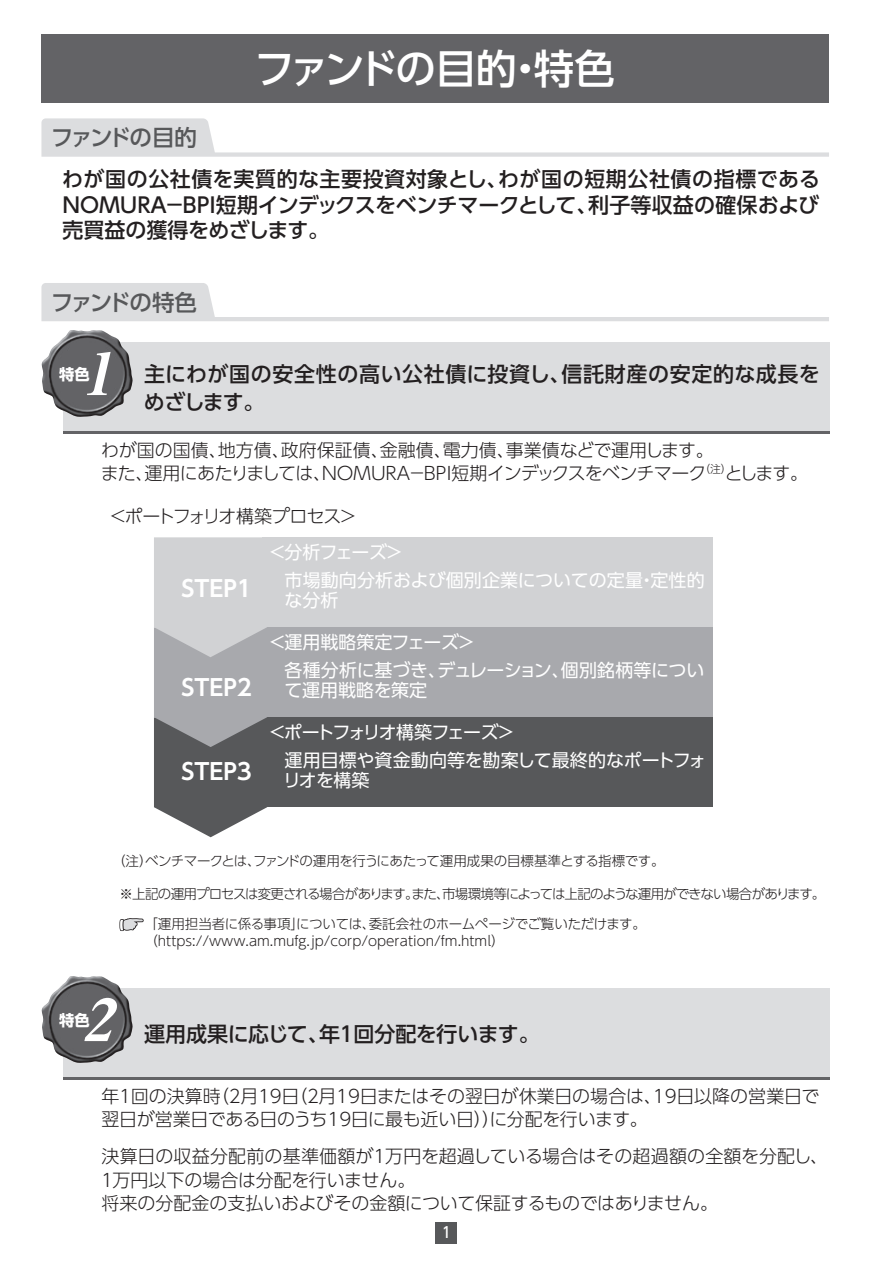
<style>
.page{position:relative;width:893px;height:1263px;background:#fff}
.page>*{position:absolute;margin:0;border:0;box-sizing:border-box;transform-origin:0 0}
.t1{font:italic 58.5px "Midashi Min Pr 5 MA31";color:#fff;scale:1.04 1}
.t2{font:500 40.5px "UD Shin Go Pro";letter-spacing:-.06em;color:#fff}
.t3{font:700 22.5px "UD Shin Go Pro De";color:#fff}
.t4{font:500 22.5px "UD Shin Go Pro";letter-spacing:-.095em;color:#57585a}
.t5{font:500 21px/25.5px "UD Shin Go Pro";color:#231f20;text-align:justify}
.t6{font:500 21px/27px "UD Shin Go Pro";letter-spacing:.03em;color:#231f20}
.t7{font:500 21px "UD Shin Go Pro";letter-spacing:-.02em;color:#231f20}
.t8{font:300 18px/23.2px "UD Shin Go Pro";letter-spacing:-.015em;color:#231f20}
.t9{font:18px/27.6px "UD Shin Go Pro";letter-spacing:-.005em;color:#fff}
.t10{font:300 18px/23.2px "UD Shin Go Pro";letter-spacing:-.035em;color:#231f20}
.t11{font:300 18px "UD Shin Go Pro";letter-spacing:-.05em;color:#231f20}
.t12{font:700 15.3px "UD Shin Go Pro";color:#fff}
.t13{font:500 15px "UD Shin Go Pro";color:#fff;scale:.9 1}
.t14{font:300 13.5px/16.5px "UD Shin Go Pro";color:#231f20}
.t15{font:300 13.5px "UD Shin Go Pro";letter-spacing:-.07em;color:#231f20}
.t16{font:300 13.5px "UD Shin Go Pro";letter-spacing:-.04em;color:#231f20}
</style>
<div class="page">
<div style="left:436px;top:1222px;width:21px;height:21px;background:#57585a"></div>
<div style="left:41px;top:35px;width:788px;height:68px;background:#636366"></div>
<svg style="left:41px;top:118px;width:788px;height:39px"></svg>
<svg style="left:41px;top:283px;width:788px;height:38px"></svg>
<div style="left:63px;top:342px;width:766px;height:92px;background:#dcdddf"></div>
<hr style="left:63px;top:431px;width:766px;height:3px;background:#636366">
<img style="left:41px;top:330px;width:92px;height:87px">
<div style="left:262px;top:537px;width:450px;height:90px;background:#d1d2d4"></div>
<div style="left:262px;top:627px;width:450px;height:92px;background:#a8a9ad"></div>
<div style="left:262px;top:717px;width:450px;height:90px;background:#57585a"></div>
<svg style="left:154px;top:537px;width:113px;height:300px;background:#a2a3a5"></svg>
<svg style="left:119px;top:918px;width:25px;height:13px"></svg>
<div style="left:63px;top:988px;width:766px;height:92px;background:#dcdddf"></div>
<hr style="left:63px;top:1077px;width:766px;height:3px;background:#636366">
<img style="left:41px;top:976px;width:92px;height:87px">
<h2 class="t2" style="left:254px;top:36px;width:362px">ファンドの目的・特色</h2>
<p class="t4" style="left:51px;top:119px;width:147px">ファンドの目的</p>
<p class="t5" style="left:61px;top:166px;width:761px">わが国の公社債を実質的な主要投資対象とし、わが国の短期公社債の指標であるＮＯＭＵＲＡ－ＢＰＩ短期インデックスをベンチマークとして、利子等収益の確保および売買益の獲得をめざします。</p>
<p class="t4" style="left:51px;top:284px;width:148px">ファンドの特色</p>
<h1 class="t1" style="left:82px;top:328px;width:49px">1</h1>
<p class="t6" style="left:144px;top:360px;width:677px">主にわが国の安全性の高い公社債に投資し、信託財産の安定的な成長をめざします。</p>
<p class="t10" style="left:101px;top:438px;width:709px">わが国の国債、地方債、政府保証債、金融債、電力債、事業債などで運用します。<br>また、運用にあたりましては、ＮＯＭＵＲＡ－ＢＰＩ短期インデックスをベンチマーク<sup>（注）</sup>とします。</p>
<p class="t11" style="left:109px;top:502px;width:250px">＜ポートフォリオ構築プロセス＞</p>
<p class="t12" style="left:59px;top:361px;width:32px">特色</p>
<p class="t3" style="left:181px;top:570px;width:76px">STEP１</p>
<p class="t3" style="left:181px;top:669px;width:76px">STEP２</p>
<p class="t3" style="left:181px;top:753px;width:76px">STEP３</p>
<p class="t9" style="left:285px;top:538px;width:422px;text-indent:-17px">＜分析フェーズ＞<br>市場動向分析および個別企業についての定量・定性的</p>
<p class="t9" style="left:285px;top:586px;width:55px">な分析</p>
<p class="t9" style="left:285px;top:628px;width:421px;text-indent:-17px">＜運用戦略策定フェーズ＞<br>各種分析に基づき、デュレーション、個別銘柄等につい</p>
<p class="t9" style="left:284px;top:676px;width:144px">て運用戦略を策定</p>
<p class="t9" style="left:285px;top:718px;width:423px;text-indent:-17px">＜ポートフォリオ構築フェーズ＞<br>運用目標や資金動向等を勘案して最終的なポートフォ</p>
<p class="t9" style="left:283px;top:766px;width:88px">リオを構築</p>
<p class="t16" style="left:112px;top:850px;width:554px">（注）ベンチマークとは、ファンドの運用を行うにあたって運用成果の目標基準とする指標です。</p>
<p class="t15" style="left:119px;top:883px;width:707px">※上記の運用プロセスは変更される場合があります。また、市場環境等によっては上記のような運用ができない場合があります。</p>
<p class="t14" style="left:144px;top:915px;width:503px">「運用担当者に係る事項」については、委託会社のホームページでご覧いただけます。（https://www.am.mufg.jp/corp/operation/fm.html）</p>
<h1 class="t1" style="left:82px;top:974px;width:49px">2</h1>
<p class="t12" style="left:59px;top:1007px;width:32px">特色</p>
<p class="t7" style="left:144px;top:1017px;width:397px">運用成果に応じて、年１回分配を行います。</p>
<p class="t8" style="left:101px;top:1084px;width:719px">年１回の決算時（２月19日（２月19日またはその翌日が休業日の場合は、19日以降の営業日で翌日が営業日である日のうち19日に最も近い日））に分配を行います。</p>
<p class="t8" style="left:98px;top:1144px;width:732px">決算日の収益分配前の基準価額が１万円を超過している場合はその超過額の全額を分配し、<br>１万円以下の場合は分配を行いません。<br>将来の分配金の支払いおよびその金額について保証するものではありません。</p>
<p class="t13" style="left:442px;top:1220px;width:11px">1</p>
</div>
